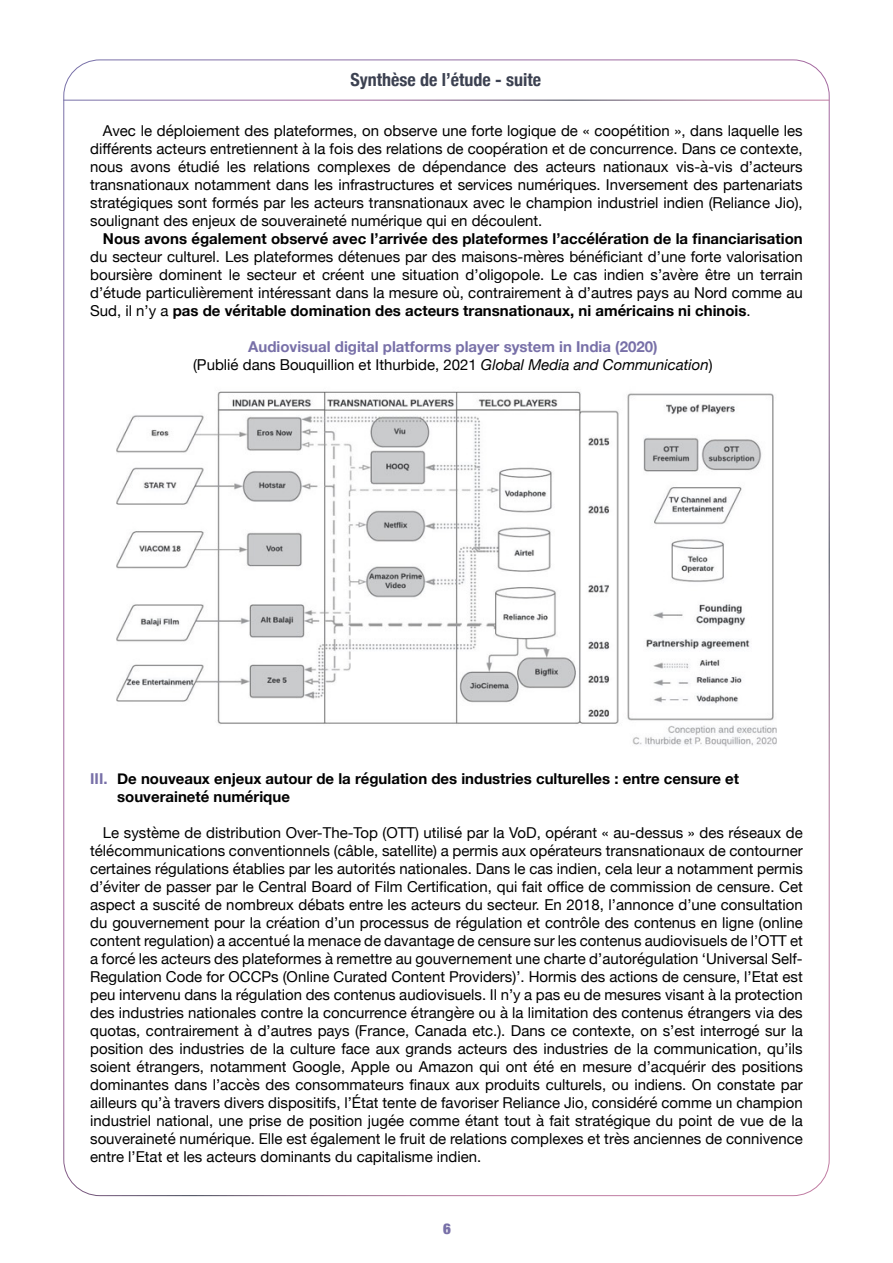
<style>
.page{position:relative;width:893px;height:1263px;background:#fff}
.page>*{position:absolute;margin:0;border:0;box-sizing:border-box;transform-origin:0 0}
.t1{font:700 condensed 18px "Helvetica Neue";color:#3c4151}
.t2{font:15px/18px "Helvetica Neue";color:#000;text-align:justify}
.t3{font:700 15px/18px "Helvetica Neue";color:#000}
.t4{font:700 15px/18px "Helvetica Neue";color:#7870a8;text-align:center}
.t5{font:900 condensed 15px "Helvetica Neue";color:#7870a8}
.s1{font-weight:700}
.s2{font-weight:400;color:#000}
.s3{font-weight:400;font-style:italic;color:#000}
.s4{color:#7870a8}
</style>
<div class="page">
<img style="left:117px;top:391px;width:659px;height:356px">
<p class="t1" style="left:351px;top:65px;width:192px">Synthèse de l’étude - suite</p>
<p class="t2" style="left:90px;top:122px;width:714px;text-indent:13px">Avec le déploiement des plateformes, on observe une forte logique de « coopétition », dans laquelle les différents acteurs entretiennent à la fois des relations de coopération et de concurrence. Dans ce contexte, nous avons étudié les relations complexes de dépendance des acteurs nationaux vis-à-vis d’acteurs transnationaux notamment dans les infrastructures et services numériques. Inversement des partenariats stratégiques sont formés par les acteurs transnationaux avec le champion industriel indien (Reliance Jio), soulignant des enjeux de souveraineté numérique qui en découlent.</p>
<p class="t3" style="left:103px;top:230px;width:701px">Nous avons également observé avec l’arrivée des plateformes l’accélération de la financiarisation</p>
<p class="t2" style="left:90px;top:248px;width:714px">du secteur culturel. Les plateformes détenues par des maisons-mères bénéficiant d’une forte valorisation boursière dominent le secteur et créent une situation d’oligopole. Le cas indien s’avère être un terrain d’étude particulièrement intéressant dans la mesure où, contrairement à d’autres pays au Nord comme au Sud, il n’y a <span class="s1">pas de véritable domination des acteurs transnationaux, ni américains ni chinois</span>.</p>
<p class="t4" style="left:193px;top:338px;width:521px">Audiovisual digital platforms player system in India (2020)<br><span class="s2">(Publié dans Bouquillion et Ithurbide, 2021</span> <span class="s3">Global Media and Communication</span><span class="s2">)</span></p>
<p class="t3" style="left:117px;top:770px;width:623px;text-indent:-27px"><span class="s4">III.</span> De nouveaux enjeux autour de la régulation des industries culturelles : entre censure et souveraineté numérique</p>
<p class="t2" style="left:90px;top:824px;width:714px;text-indent:13px">Le système de distribution Over-The-Top (OTT) utilisé par la VoD, opérant « au-dessus » des réseaux de télécommunications conventionnels (câble, satellite) a permis aux opérateurs transnationaux de contourner certaines régulations établies par les autorités nationales. Dans le cas indien, cela leur a notamment permis d’éviter de passer par le Central Board of Film Certification, qui fait office de commission de censure. Cet aspect a suscité de nombreux débats entre les acteurs du secteur. En 2018, l’annonce d’une consultation du gouvernement pour la création d’un processus de régulation et contrôle des contenus en ligne (online content regulation) a accentué la menace de davantage de censure sur les contenus audiovisuels de l’OTT et a forcé les acteurs des plateformes à remettre au gouvernement une charte d’autorégulation ‘Universal Self-Regulation Code for OCCPs (Online Curated Content Providers)’. Hormis des actions de censure, l’Etat est peu intervenu dans la régulation des contenus audiovisuels. Il n’y a pas eu de mesures visant à la protection des industries nationales contre la concurrence étrangère ou à la limitation des contenus étrangers via des quotas, contrairement à d’autres pays (France, Canada etc.). Dans ce contexte, on s’est interrogé sur la position des industries de la culture face aux grands acteurs des industries de la communication, qu’ils soient étrangers, notamment Google, Apple ou Amazon qui ont été en mesure d’acquérir des positions dominantes dans l’accès des consommateurs finaux aux produits culturels, ou indiens. On constate par ailleurs qu’à travers divers dispositifs, l’État tente de favoriser Reliance Jio, considéré comme un champion industriel national, une prise de position jugée comme étant tout à fait stratégique du point de vue de la souveraineté numérique. Elle est également le fruit de relations complexes et très anciennes de connivence entre l’Etat et les acteurs dominants du capitalisme indien.</p>
<p class="t5" style="left:443px;top:1216px;width:9px">6</p>
</div>
